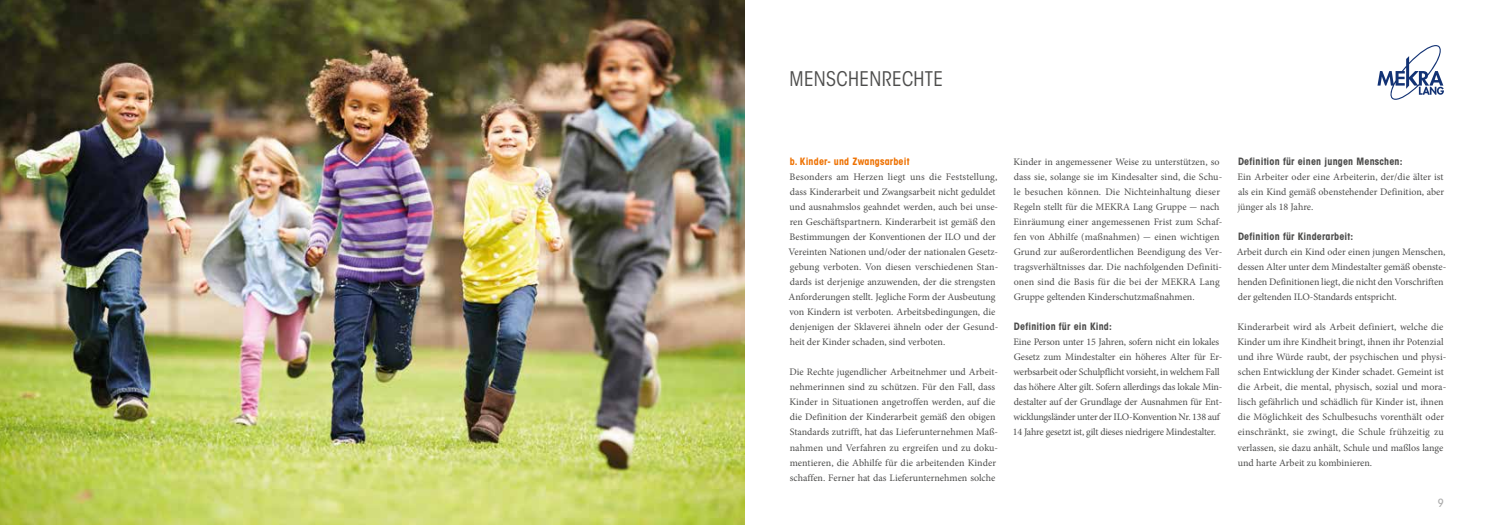
<style>
.page{position:relative;width:1489px;height:525px;background:#fff}
.page>*{position:absolute;margin:0;border:0;box-sizing:border-box;transform-origin:0 0}
.t1{font:condensed 20px "ITC Avant Garde Std";letter-spacing:.02em;color:#4d4d4c}
.t2{font:500 condensed 11.25px "ITC Avant Garde Std";color:#aeaeae}
.t3{font:10px/15px "Minion Pro";color:#4d4d4c}
.t4{font:10px/15px "Minion Pro";letter-spacing:-.02em;color:#4d4d4c}
.t5{font:700 condensed 10px "ITC Avant Garde Std";letter-spacing:.02em;color:#4d4d4c}
.t6{font:700 condensed 10px "ITC Avant Garde Std";letter-spacing:.02em;color:#ee7203}
</style>
<div class="page">
<svg style="left:1377px;top:45px;width:66px;height:55px"></svg>
<img style="left:0;top:0;width:744px;height:524px">
<h1 class="t1" style="left:789px;top:66px;width:155px">MENSCHENRECHTE</h1>
<p class="t6" style="left:790px;top:155px;width:121px">b. Kinder- und Zwangsarbeit</p>
<p class="t3" style="left:788px;top:169px;width:211px">Besonders am Herzen liegt uns die Feststellung, dass Kinderarbeit und Zwangsarbeit nicht geduldet und ausnahmslos geahndet werden, auch bei unse&shy;ren Geschäftspartnern. Kinderarbeit ist gemäß den Bestimmungen der Konventionen der ILO und der Vereinten Nationen und/oder der nationalen Gesetz&shy;gebung verboten. Von diesen verschiedenen Stan&shy;dards ist derjenige anzuwenden, der die strengsten Anforderungen stellt. Jegliche Form der Ausbeutung von Kindern ist verboten. Arbeitsbedingungen, die denjenigen der Sklaverei ähneln oder der Gesund&shy;heit der Kinder schaden, sind verboten.</p>
<p class="t3" style="left:789px;top:364px;width:210px">Die Rechte jugendlicher Arbeitnehmer und Arbeit&shy;nehmerinnen sind zu schützen. Für den Fall, dass Kinder in Situationen angetroffen werden, auf die die Definition der Kinderarbeit gemäß den obigen Standards zutrifft, hat das Lieferunternehmen Maß&shy;nahmen und Verfahren zu ergreifen und zu doku&shy;mentieren, die Abhilfe für die arbeitenden Kinder schaffen. Ferner hat das Lieferunternehmen solche</p>
<p class="t3" style="left:1013px;top:154px;width:210px">Kinder in angemessener Weise zu unterstützen, so dass sie, solange sie im Kindesalter sind, die Schu&shy;le besuchen können. Die Nichteinhaltung dieser Regeln stellt für die MEKRA Lang Gruppe - nach Einräumung einer angemessenen Frist zum Schaf&shy;fen von Abhilfe (maßnahmen) - einen wichtigen Grund zur außerordentlichen Beendigung des Ver&shy;tragsverhältnisses dar. Die nachfolgenden Definiti&shy;onen sind die Basis für die bei der MEKRA Lang Gruppe geltenden Kinderschutzmaßnahmen.</p>
<p class="t5" style="left:1013px;top:320px;width:99px">Definition für ein Kind:</p>
<p class="t4" style="left:1012px;top:334px;width:211px">Eine Person unter 15 Jahren, sofern nicht ein lokales Gesetz zum Mindestalter ein höheres Alter für Er&shy;werbsarbeit oder Schulpflicht vorsieht, in welchem Fall das höhere Alter gilt. Sofern allerdings das lokale Min&shy;destalter auf der Grundlage der Ausnahmen für Ent&shy;wicklungsländer unter der ILO-Konvention Nr. 138 auf 14 Jahre gesetzt ist, gilt dieses niedrigere Mindestalter.</p>
<p class="t5" style="left:1237px;top:155px;width:166px">Definition für einen jungen Menschen:</p>
<p class="t3" style="left:1237px;top:169px;width:208px;text-align:justify">Ein Arbeiter oder eine Arbeiterin, der/die älter ist als ein Kind gemäß obenstehender Definition, aber jünger als 18 Jahre.</p>
<p class="t5" style="left:1237px;top:230px;width:117px">Definition für Kinderarbeit:</p>
<p class="t3" style="left:1236px;top:244px;width:211px">Arbeit durch ein Kind oder einen jungen Menschen, dessen Alter unter dem Mindestalter gemäß obenste&shy;henden Definitionen liegt, die nicht den Vorschriften der geltenden ILO-Standards entspricht.</p>
<p class="t3" style="left:1237px;top:319px;width:210px">Kinderarbeit wird als Arbeit definiert, welche die Kinder um ihre Kindheit bringt, ihnen ihr Potenzial und ihre Würde raubt, der psychischen und physi&shy;schen Entwicklung der Kinder schadet. Gemeint ist die Arbeit, die mental, physisch, sozial und mora&shy;lisch gefährlich und schädlich für Kinder ist, ihnen die Möglichkeit des Schulbesuchs vorenthält oder einschränkt, sie zwingt, die Schule frühzeitig zu verlassen, sie dazu anhält, Schule und maßlos lange und harte Arbeit zu kombinieren.</p>
<p class="t2" style="left:1437px;top:495px;width:7px">9</p>
</div>
